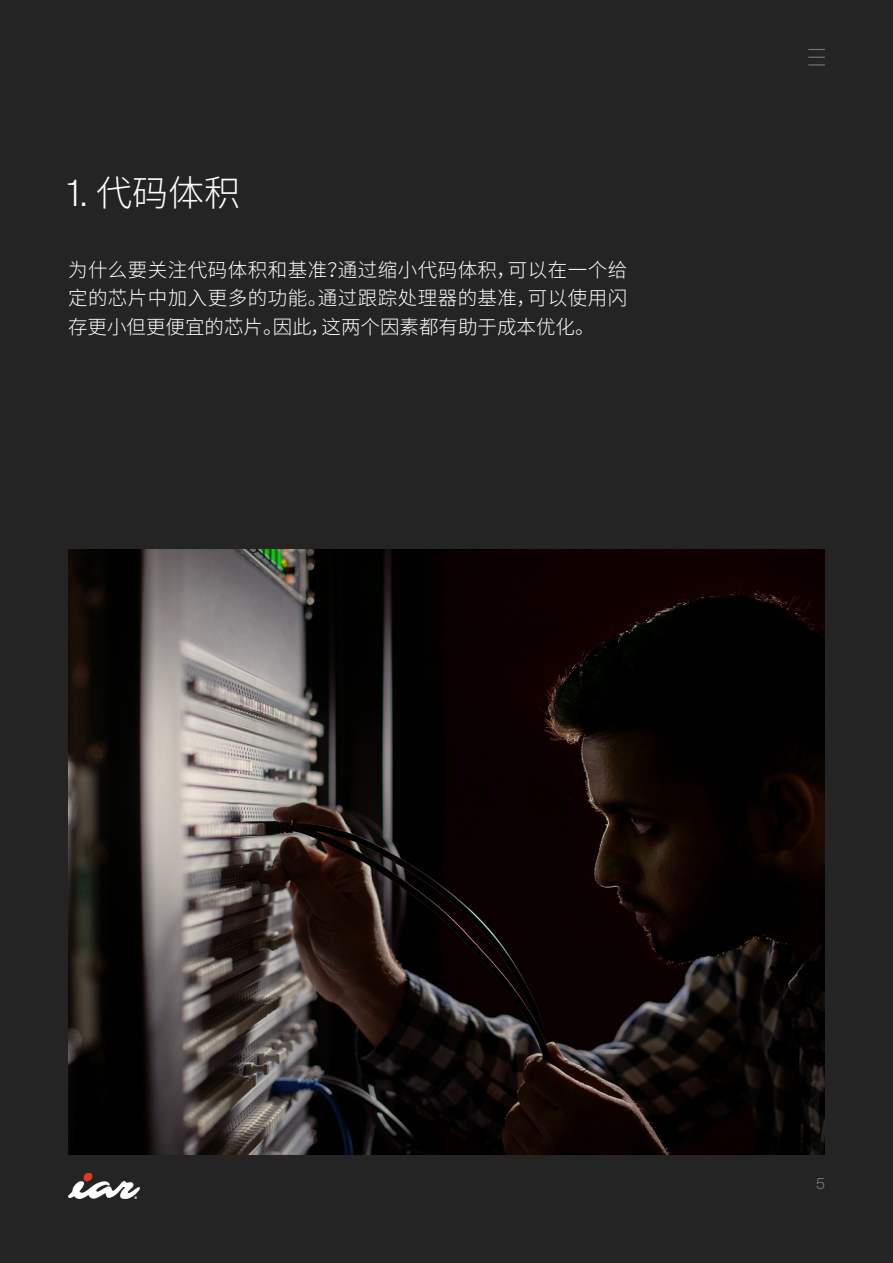
<style>
.page{position:relative;width:893px;height:1263px;background:#242424}
.page>*{position:absolute;margin:0;border:0;box-sizing:border-box;transform-origin:0 0}
.t1{font:300 36px "Source Han Sans CN";color:#fff}
.t2{font:300 19.5px/28.5px "Source Han Sans CN";color:#fff;text-align:justify}
.t3{font:300 15px "Suisse Intl";color:#7a7a7a}
.s1{font-family:"Suisse Intl"}
</style>
<div class="page">
<img style="left:69px;top:550px;width:756px;height:604px">
<svg style="left:808px;top:49px;width:17px;height:1px"></svg>
<svg style="left:808px;top:57px;width:17px;height:1px"></svg>
<svg style="left:808px;top:64px;width:17px;height:1px"></svg>
<img style="left:68px;top:1173px;width:72px;height:26px">
<p class="t1" style="left:68px;top:173px;width:174px"><span class="s1">1.</span> 代码体积</p>
<p class="t2" style="left:68px;top:256px;width:561px">为什么要关注代码体积和基准？通过缩小代码体积，可以在一个给定的芯片中加入更多的功能。通过跟踪处理器的基准，可以使用闪存更小但更便宜的芯片。因此，这两个因素都有助于成本优化。</p>
<p class="t3" style="left:816px;top:1175px;width:10px">5</p>
</div>
